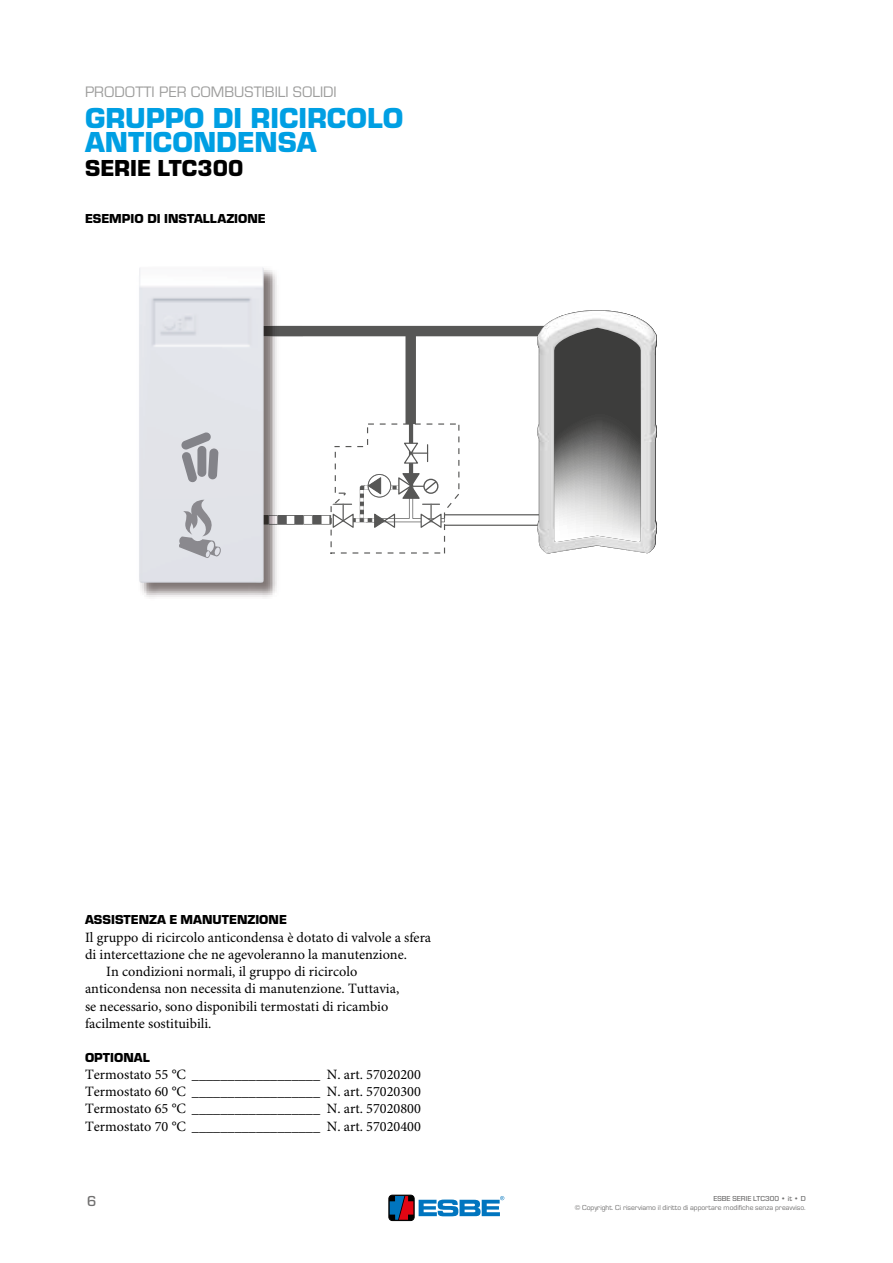
<style>
.page{position:relative;width:893px;height:1263px;background:#fff}
.page>*{position:absolute;margin:0;border:0;box-sizing:border-box;transform-origin:0 0}
.t1{font:700 30px/24px "ESBE Eurostile";color:#009fe3}
.t2{font:700 24px "ESBE Eurostile";color:#000}
.t3{font:15.75px "ESBE Eurostile";color:#9d9d9c}
.t4{font:500 15px "ESBE Eurostile";color:#706f6f}
.t5{font:14.25px/17.2px "Minion Pro";color:#000;text-align:justify}
.t6{font:700 13.5px "ESBE Eurostile";color:#000}
.t7{font:7.5px "ESBE Eurostile";color:#706f6f}
.t8{font:500 7.5px "ESBE Eurostile";color:#706f6f}
</style>
<div class="page">
<svg style="left:303px;top:325px;width:235px;height:2px"></svg>
<img style="left:538px;top:310px;width:63px;height:17px">
<img style="left:140px;top:270px;width:163px;height:327px">
<img style="left:264px;top:326px;width:39px;height:1px">
<img style="left:139px;top:267px;width:125px;height:316px">
<svg style="left:179px;top:500px;width:42px;height:58px"></svg>
<svg style="left:181px;top:432px;width:37px;height:51px"></svg>
<svg style="left:260px;top:327px;width:383px;height:227px"></svg>
<div style="left:389px;top:1195px;width:25px;height:25px;border:1px solid #000;border-radius:4px"></div>
<svg style="left:390px;top:1196px;width:23px;height:24px"></svg>
<svg style="left:419px;top:1196px;width:85px;height:20px"></svg>
<p class="t3" style="left:85px;top:83px;width:253px">PRODOTTI PER COMBUSTIBILI SOLIDI</p>
<h1 class="t1" style="left:85px;top:107px;width:320px">GRUPPO DI RICIRCOLO<br>ANTICONDENSA</h1>
<h2 class="t2" style="left:85px;top:155px;width:160px">SERIE LTC300</h2>
<p class="t6" style="left:85px;top:211px;width:182px">ESEMPIO DI INSTALLAZIONE</p>
<p class="t6" style="left:85px;top:912px;width:203px">ASSISTENZA E MANUTENZIONE</p>
<p class="t5" style="left:85px;top:929px;width:348px">Il gruppo di ricircolo anticondensa è dotato di valvole a sfera</p>
<p class="t5" style="left:85px;top:946px;width:323px">di intercettazione che ne agevoleranno la manutenzione.</p>
<p class="t5" style="left:106px;top:963px;width:253px">In condizioni normali, il gruppo di ricircolo</p>
<p class="t5" style="left:85px;top:981px;width:316px">anticondensa non necessita di manutenzione. Tuttavia,</p>
<p class="t5" style="left:85px;top:998px;width:305px">se necessario, sono disponibili termostati di ricambio</p>
<p class="t5" style="left:85px;top:1015px;width:128px">facilmente sostituibili.</p>
<p class="t6" style="left:85px;top:1050px;width:66px">OPTIONAL</p>
<p class="t5" style="left:85px;top:1066px;width:337px">Termostato 55 °C __________________ N. art. 57020200<br>Termostato 60 °C __________________ N. art. 57020300<br>Termostato 65 °C __________________ N. art. 57020800<br>Termostato 70 °C __________________ N. art. 57020400</p>
<p class="t4" style="left:87px;top:1193px;width:11px">6</p>
<p class="t8" style="left:713px;top:1194px;width:94px">ESBE SERIE LTC300 • it • D</p>
<p class="t7" style="left:575px;top:1203px;width:233px">© Copyright. Ci riserviamo il diritto di apportare modifiche senza preavviso.</p>
</div>
